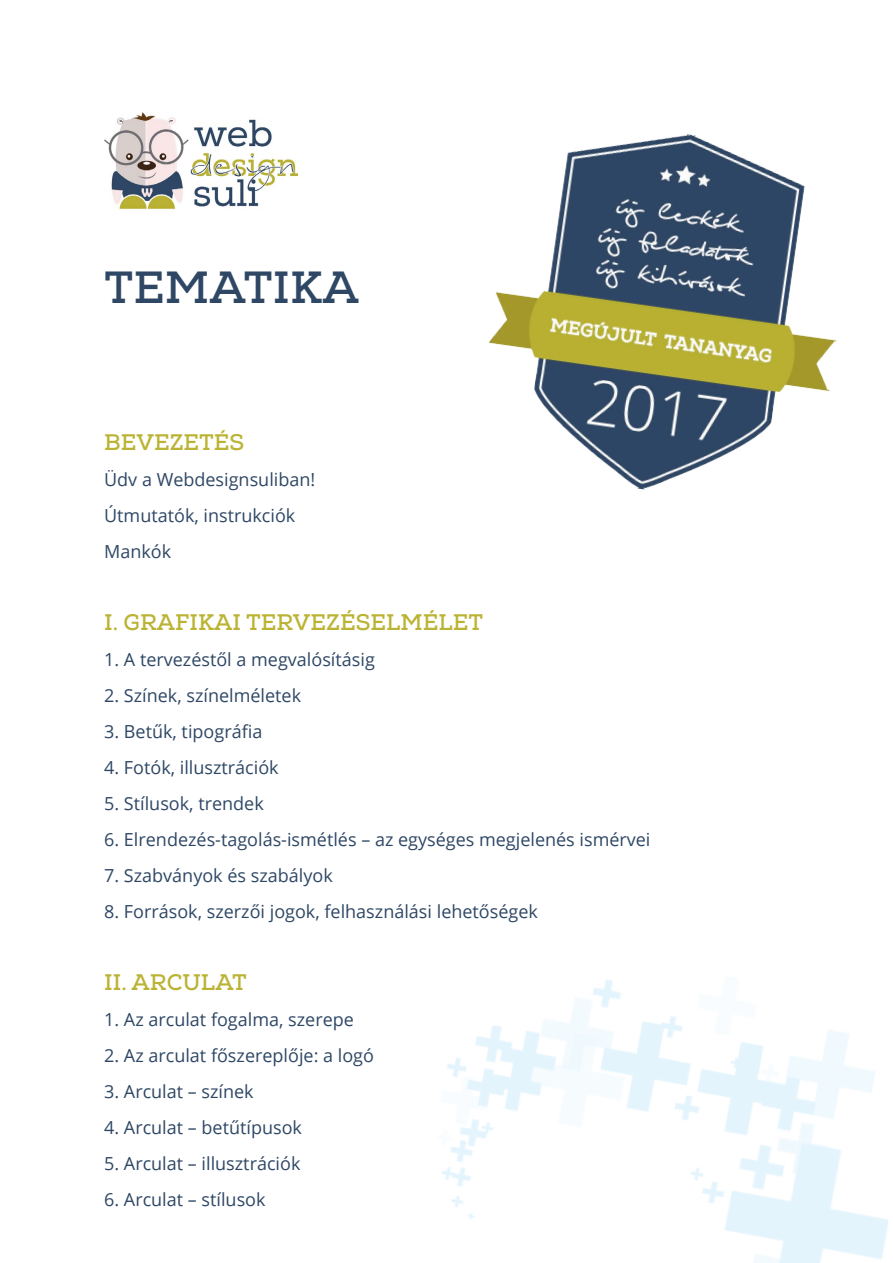
<style>
.page{position:relative;width:893px;height:1263px;background:#fff}
.page>*{position:absolute;margin:0;border:0;box-sizing:border-box;transform-origin:0 0}
.t1{font:45px "Nexa Slab Bold FREE";color:#2e4765}
.t2{font:22.5px "Nexa Slab Bold FREE";color:#bab333}
.t3{font:18px/36px "Open Sans";color:#2e4765}
</style>
<div class="page">
<img style="left:104px;top:113px;width:194px;height:96px">
<img style="left:489px;top:134px;width:348px;height:356px">
<img style="left:442px;top:980px;width:446px;height:283px">
<h1 class="t1" style="left:104px;top:260px;width:256px">TEMATIKA</h1>
<p class="t2" style="left:104px;top:429px;width:142px">BEVEZETÉS</p>
<p class="t3" style="left:104px;top:461px;width:213px">Üdv a Webdesignsuliban!<br>Útmutatók, instrukciók<br>Mankók</p>
<p class="t2" style="left:104px;top:609px;width:380px">I. GRAFIKAI TERVEZÉSELMÉLET</p>
<p class="t3" style="left:104px;top:641px;width:272px">1. A tervezéstől a megvalósításig</p>
<p class="t3" style="left:104px;top:677px;width:198px">2. Színek, színelméletek</p>
<p class="t3" style="left:104px;top:713px;width:160px">3. Betűk, tipográfia</p>
<p class="t3" style="left:104px;top:749px;width:176px">4. Fotók, illusztrációk</p>
<p class="t3" style="left:104px;top:785px;width:161px">5. Stílusok, trendek</p>
<p class="t3" style="left:104px;top:821px;width:548px">6. Elrendezés-tagolás-ismétlés – az egységes megjelenés ismérvei</p>
<p class="t3" style="left:104px;top:857px;width:230px">7. Szabványok és szabályok</p>
<p class="t3" style="left:104px;top:893px;width:435px">8. Források, szerzői jogok, felhasználási lehetőségek</p>
<p class="t2" style="left:104px;top:969px;width:144px">II. ARCULAT</p>
<p class="t3" style="left:104px;top:1001px;width:251px">1. Az arculat fogalma, szerepe</p>
<p class="t3" style="left:104px;top:1037px;width:271px">2. Az arculat főszereplője: a logó</p>
<p class="t3" style="left:104px;top:1073px;width:151px">3. Arculat – színek</p>
<p class="t3" style="left:104px;top:1109px;width:199px">4. Arculat – betűtípusok</p>
<p class="t3" style="left:104px;top:1145px;width:198px">5. Arculat – illusztrációk</p>
<p class="t3" style="left:104px;top:1181px;width:163px">6. Arculat – stílusok</p>
</div>
